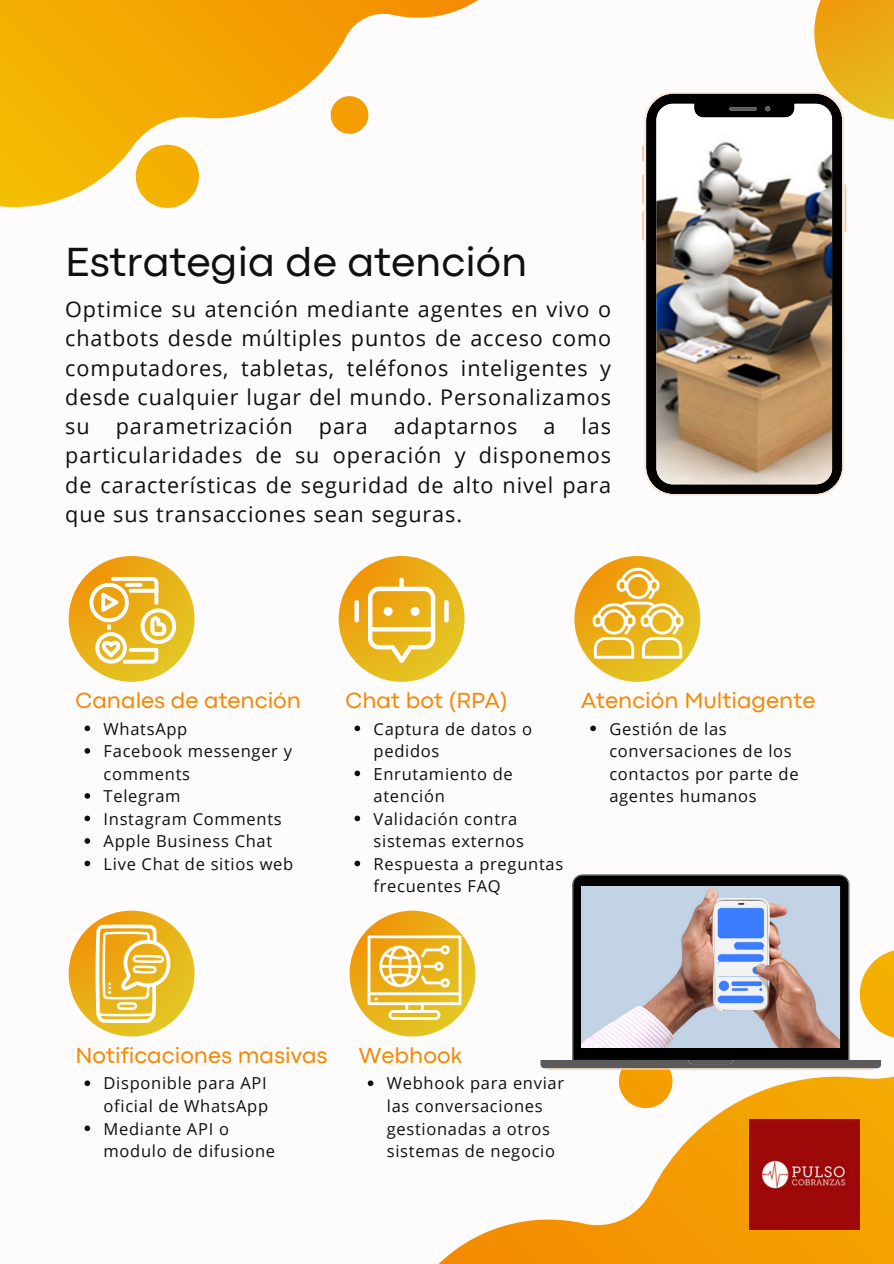
<style>
.page{position:relative;width:894px;height:1264px;background:#fff}
.page>*{position:absolute;margin:0;border:0;box-sizing:border-box;transform-origin:0 0}
.t1{font:42.45px "Codec Pro";color:#11100e}
.t2{font:22.8px "Codec Pro";color:#f48801}
.t3{font:21.6px/29.2px "Open Sans";letter-spacing:.04em;color:#100f0d;text-align:justify}
.t4{font:16.5px/22.5px "Open Sans";letter-spacing:.04em;color:#100f0d}
</style>
<div class="page">
<div style="left:0;top:0;width:893px;height:1263px;background:#fdfbfb"></div>
<svg style="left:642px;top:145px;width:2px;height:17px"></svg>
<svg style="left:642px;top:174px;width:2px;height:30px"></svg>
<svg style="left:642px;top:211px;width:2px;height:30px"></svg>
<svg style="left:844px;top:184px;width:2px;height:48px"></svg>
<img style="left:644px;top:92px;width:200px;height:404px">
<svg style="left:0;top:0;width:478px;height:207px"></svg>
<svg style="left:123px;top:132px;width:89px;height:76px"></svg>
<svg style="left:323px;top:88px;width:53px;height:54px"></svg>
<svg style="left:353px;top:726px;width:540px;height:537px"></svg>
<svg style="left:814px;top:0;width:79px;height:120px;background:#e4b036"></svg>
<svg style="left:540px;top:874px;width:340px;height:194px"></svg>
<svg style="left:547px;top:930px;width:346px;height:189px"></svg>
<img style="left:581px;top:886px;width:258px;height:161px">
<svg style="left:69px;top:556px;width:125px;height:126px;background:#e9b01a"></svg>
<svg style="left:338px;top:556px;width:126px;height:126px;background:#e9b21e"></svg>
<svg style="left:574px;top:556px;width:126px;height:126px;background:#e8b521"></svg>
<svg style="left:69px;top:910px;width:125px;height:126px;background:#e9b01a"></svg>
<svg style="left:349px;top:910px;width:126px;height:126px;background:#eab120"></svg>
<svg style="left:89px;top:577px;width:87px;height:86px"></svg>
<svg style="left:354px;top:577px;width:94px;height:86px"></svg>
<svg style="left:95px;top:924px;width:75px;height:99px"></svg>
<svg style="left:367px;top:935px;width:94px;height:84px"></svg>
<svg style="left:592px;top:568px;width:91px;height:90px"></svg>
<svg style="left:84px;top:725px;width:6px;height:6px"></svg>
<svg style="left:84px;top:748px;width:6px;height:5px"></svg>
<svg style="left:84px;top:793px;width:6px;height:5px"></svg>
<svg style="left:84px;top:815px;width:6px;height:6px"></svg>
<svg style="left:84px;top:838px;width:6px;height:5px"></svg>
<svg style="left:84px;top:860px;width:6px;height:6px"></svg>
<svg style="left:354px;top:725px;width:6px;height:6px"></svg>
<svg style="left:354px;top:770px;width:6px;height:6px"></svg>
<svg style="left:354px;top:815px;width:6px;height:6px"></svg>
<svg style="left:354px;top:860px;width:6px;height:6px"></svg>
<svg style="left:590px;top:725px;width:5px;height:6px"></svg>
<svg style="left:84px;top:1080px;width:6px;height:6px"></svg>
<svg style="left:84px;top:1125px;width:6px;height:6px"></svg>
<svg style="left:367px;top:1080px;width:6px;height:6px"></svg>
<img style="left:749px;top:1119px;width:109px;height:110px">
<h1 class="t1" style="left:65px;top:246px;width:463px">Estrategia de atención</h1>
<p class="t3" style="left:65px;top:294px;width:547px">Optimice su atención mediante agentes en vivo o chatbots desde múltiples puntos de acceso como computadores, tabletas, teléfonos inteligentes y desde cualquier lugar del mundo. Personalizamos su parametrización para adaptarnos a las particularidades de su operación y disponemos de características de seguridad de alto nivel para que sus transacciones sean seguras.</p>
<h2 class="t2" style="left:75px;top:692px;width:227px">Canales de atención</h2>
<p class="t2" style="left:345px;top:692px;width:163px">Chat bot (RPA)</p>
<p class="t2" style="left:581px;top:692px;width:235px">Atención Multiagente</p>
<p class="t4" style="left:104px;top:717px;width:85px">WhatsApp</p>
<h2 class="t4" style="left:104px;top:739px;width:190px">Facebook messenger y comments</h2>
<h2 class="t4" style="left:104px;top:784px;width:78px">Telegram</h2>
<h2 class="t4" style="left:104px;top:807px;width:180px">Instagram Comments</h2>
<p class="t4" style="left:104px;top:829px;width:170px">Apple Business Chat</p>
<p class="t4" style="left:104px;top:852px;width:191px">Live Chat de sitios web</p>
<p class="t4" style="left:609px;top:717px;width:191px">Gestión de las conversaciones de los contactos por parte de agentes humanos</p>
<p class="t4" style="left:373px;top:717px;width:160px">Captura de datos o pedidos</p>
<p class="t4" style="left:373px;top:762px;width:141px">Enrutamiento de atención</p>
<p class="t4" style="left:373px;top:807px;width:152px">Validación contra sistemas externos</p>
<p class="t4" style="left:373px;top:852px;width:191px">Respuesta a preguntas frecuentes FAQ</p>
<h2 class="t2" style="left:75px;top:1047px;width:253px">Notificaciones masivas</h2>
<p class="t4" style="left:104px;top:1071px;width:166px">Disponible para API oficial de WhatsApp</p>
<p class="t4" style="left:104px;top:1116px;width:173px">Mediante API o modulo de difusione</p>
<p class="t2" style="left:358px;top:1047px;width:105px">Webhook</p>
<p class="t4" style="left:386px;top:1071px;width:179px">Webhook para enviar las conversaciones gestionadas a otros sistemas de negocio</p>
</div>
